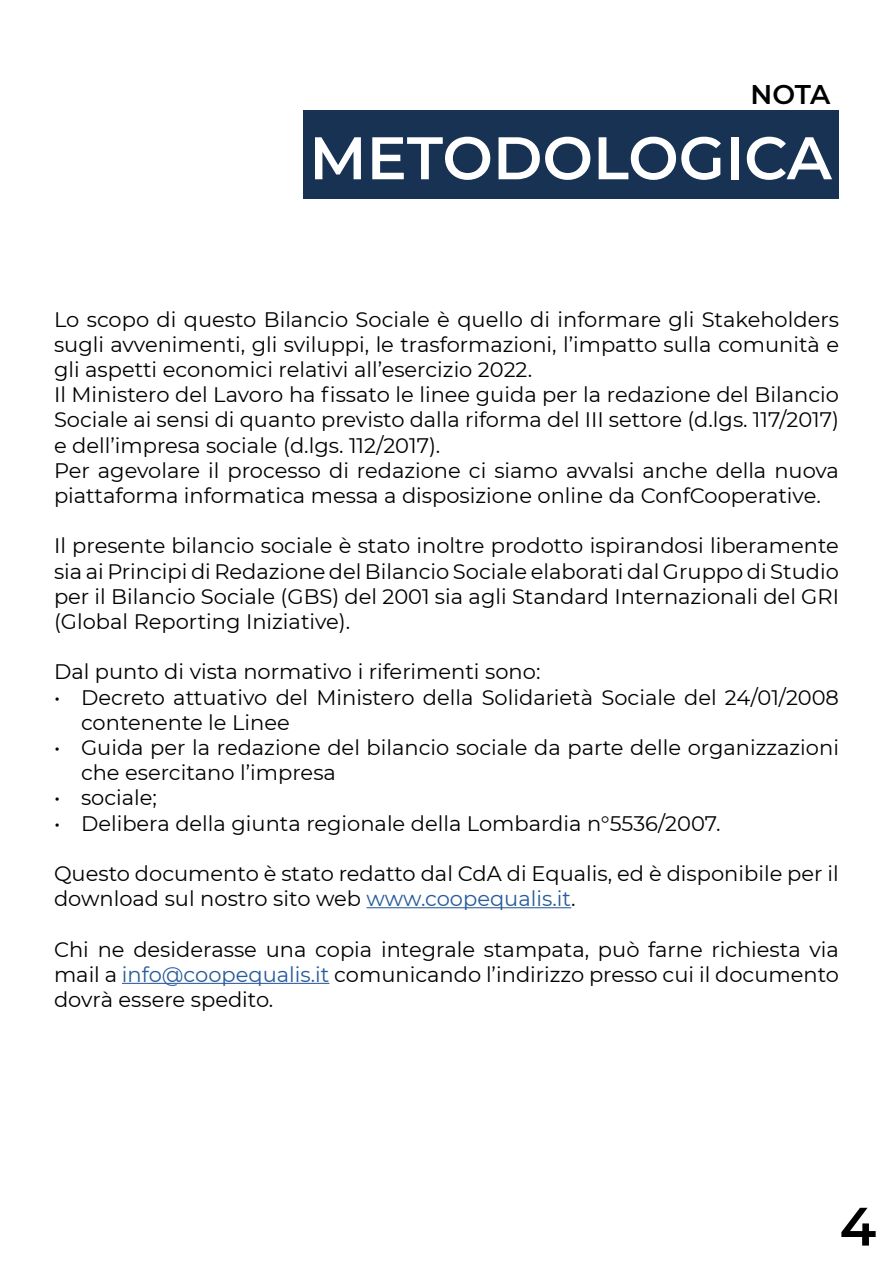
<style>
.page{position:relative;width:893px;height:1263px;background:#fff}
.page>*{position:absolute;margin:0;border:0;box-sizing:border-box;transform-origin:0 0}
.t1{font:600 60px "Montserrat";color:#fff}
.t2{font:600 54px "Montserrat";color:#000}
.t3{font:600 27px "Montserrat";color:#000}
.t4{font:21px/25.2px "Montserrat";color:#000}
.s1{color:#275b9b}
</style>
<div class="page">
<div style="left:303px;top:111px;width:536px;height:88px;background:#183254"></div>
<hr style="left:367px;top:907px;width:204px;height:1px;background:#275b9b">
<hr style="left:122px;top:983px;width:207px;height:1px;background:#275b9b">
<p class="t3" style="left:751px;top:75px;width:81px">NOTA</p>
<h1 class="t1" style="left:309px;top:115px;width:524px">METODOLOGICA</h1>
<p class="t4" style="left:54px;top:306px;width:786px">Lo scopo di questo Bilancio Sociale è quello di informare gli Stakeholders sugli avvenimenti, gli sviluppi, le trasformazioni, l’impatto sulla comunità e gli aspetti economici relativi all’esercizio 2022.<br>Il Ministero del Lavoro ha fissato le linee guida per la redazione del Bilancio Sociale ai sensi di quanto previsto dalla riforma del III settore (d.lgs. 117/2017) e dell’impresa sociale (d.lgs. 112/2017).<br>Per agevolare il processo di redazione ci siamo avvalsi anche della nuova piattaforma informatica messa a disposizione online da ConfCooperative.</p>
<p class="t4" style="left:54px;top:532px;width:786px;text-align:justify">Il presente bilancio sociale è stato inoltre prodotto ispirandosi liberamente sia ai Principi di Redazione del Bilancio Sociale elaborati dal Gruppo di Studio per il Bilancio Sociale (GBS) del 2001 sia agli Standard Internazionali del GRI (Global Reporting Iniziative).</p>
<p class="t4" style="left:54px;top:658px;width:488px">Dal punto di vista normativo i riferimenti sono:</p>
<p class="t4" style="left:81px;top:684px;width:759px;text-indent:-27px">• Decreto attuativo del Ministero della Solidarietà Sociale del 24/01/2008 contenente le Linee</p>
<p class="t4" style="left:81px;top:734px;width:759px;text-indent:-27px">• Guida per la redazione del bilancio sociale da parte delle organizzazioni che esercitano l’impresa</p>
<p class="t4" style="left:54px;top:784px;width:105px">• sociale;</p>
<p class="t4" style="left:54px;top:810px;width:668px">• Delibera della giunta regionale della Lombardia n°5536/2007.</p>
<p class="t4" style="left:54px;top:860px;width:786px">Questo documento è stato redatto dal CdA di Equalis, ed è disponibile per il download sul nostro sito web <span class="s1">www.coopequalis.it</span>.</p>
<p class="t4" style="left:54px;top:936px;width:786px;text-align:justify">Chi ne desiderasse una copia integrale stampata, può farne richiesta via mail a <span class="s1">info@coopequalis.it</span> comunicando l’indirizzo presso cui il documento dovrà essere spedito.</p>
<h2 class="t2" style="left:840px;top:1188px;width:38px">4</h2>
</div>
